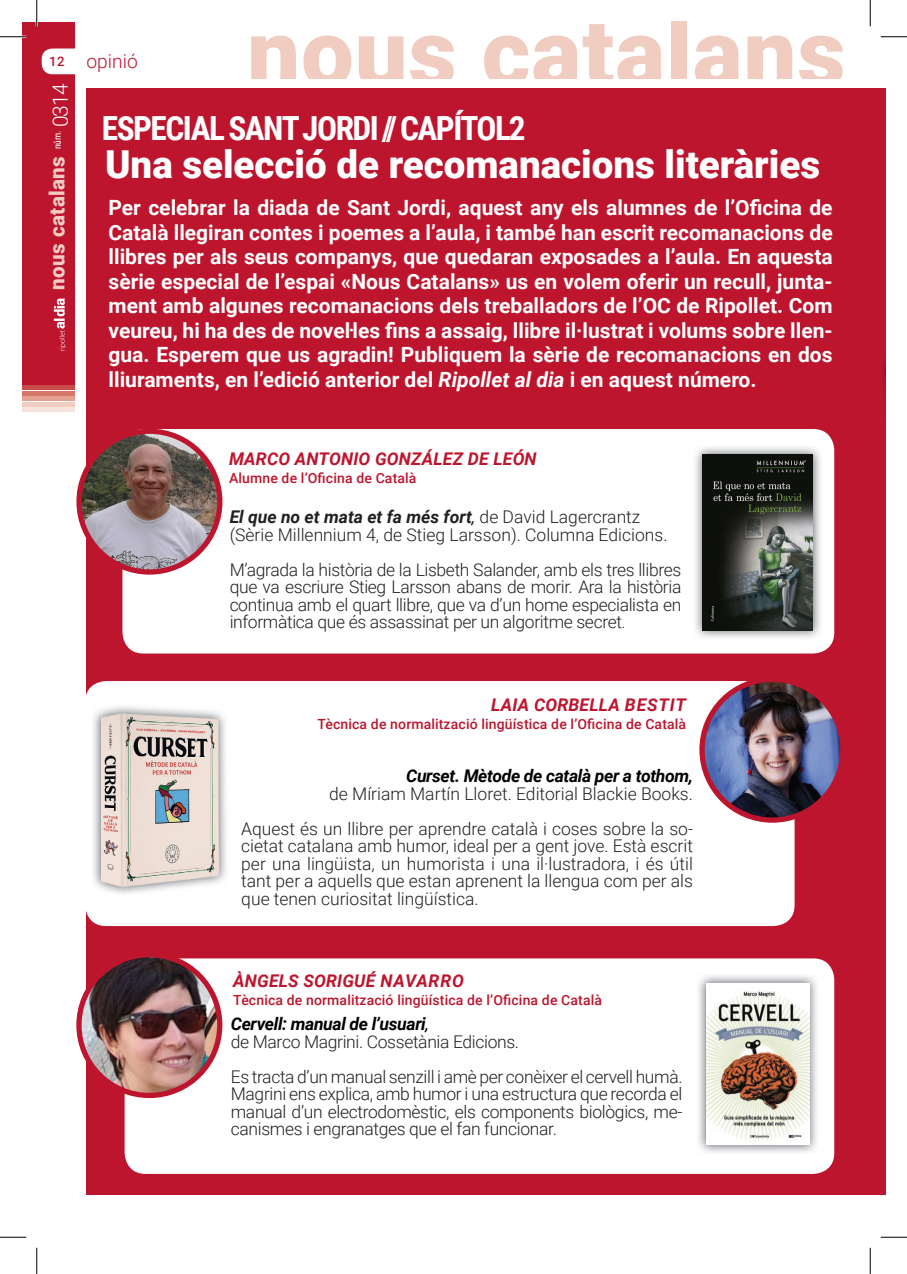
<style>
.page{position:relative;width:907px;height:1274px;background:#fff}
.page>*{position:absolute;margin:0;border:0;box-sizing:border-box;transform-origin:0 0}
.t1{font:900 93.8px "Roboto";letter-spacing:.01em;color:#f1ccc1}
.t2{font:900 38.5px "Roboto";color:#fff}
.t3{font:700 33.25px "Roboto Condensed";letter-spacing:-.045em;color:#fff}
.t4{font:700 21px/24.5px "Roboto";color:#fff;text-align:justify}
.t5{font:900 21px "Roboto";letter-spacing:.02em;color:#f1ccc1}
.t6{font:300 19.25px "Roboto";color:#bd152e}
.t7{font:300 17.5px/17.5px "Roboto";color:#231f20;text-align:justify}
.t8{font:italic 700 17.5px "Roboto";letter-spacing:.01em;color:#bd152e}
.t9{font:300 17.5px/17.5px "Roboto";letter-spacing:-.02em;color:#231f20}
.t10{font:italic 700 17.5px "Roboto";letter-spacing:-.02em;color:#000}
.t11{font:500 14px "Roboto";letter-spacing:.01em;color:#bd152e}
.t12{font:500 13.12px "Roboto";color:#bd152e}
.t13{font:9.62px "Roboto Condensed";color:#fff}
.s1{font-family:"Roboto";font-weight:300;font-size:21px}
.s2{font-style:italic}
.s3{font-weight:700;font-style:italic}
.s4{font-weight:400;font-style:italic}
.s5{font-size:14.88px}
.s6{font-weight:700;font-style:italic;color:#000}
.s7{font-weight:400;font-style:italic;color:#000}
</style>
<div class="page">
<div style="left:22px;top:22px;width:52px;height:363px;background:#bd152e"></div>
<div style="left:22px;top:385px;width:53px;height:5px;background:#c94c4a"></div>
<div style="left:22px;top:396px;width:53px;height:5px;background:#e39f90"></div>
<div style="left:22px;top:407px;width:53px;height:5px;background:#f6e3dd"></div>
<div style="left:22px;top:391px;width:53px;height:5px;background:#d57669"></div>
<div style="left:22px;top:402px;width:53px;height:5px;background:#f1ccc1"></div>
<div style="left:42px;top:49px;width:126px;height:25px;background:#fff;border-radius:10px"></div>
<svg style="left:54px;top:298px;width:12px;height:53px"></svg>
<div style="left:86px;top:88px;width:799px;height:1107px;background:#bd152e"></div>
<div style="left:122px;top:429px;width:712px;height:225px;background:#fff;border-radius:21px"></div>
<div style="left:125px;top:958px;width:709px;height:216px;background:#fff;border-radius:21px"></div>
<img style="left:79px;top:431px;width:141px;height:141px;border-radius:70px">
<div style="left:76px;top:429px;width:146px;height:146px;border:5px solid #bd152e;border-radius:50%"></div>
<img style="left:695px;top:447px;width:126px;height:191px">
<img style="left:702px;top:455px;width:111px;height:175px">
<img style="left:79px;top:955px;width:141px;height:140px;border-radius:50%">
<div style="left:76px;top:952px;width:146px;height:146px;border:5px solid #bd152e;border-radius:50%"></div>
<img style="left:698px;top:975px;width:119px;height:178px">
<img style="left:706px;top:983px;width:103px;height:162px">
<div style="left:85px;top:681px;width:709px;height:245px;background:#fff;border-radius:21px"></div>
<img style="left:702px;top:679px;width:141px;height:141px;border-radius:70px">
<div style="left:699px;top:677px;width:146px;height:146px;border:5px solid #bd152e;border-radius:50%"></div>
<img style="left:93px;top:710px;width:8px;height:178px">
<img style="left:101px;top:706px;width:125px;height:188px">
<img style="left:883px;top:362px;width:2px;height:23px">
<hr style="left:0;top:36px;width:26px;height:2px;background:#fff">
<hr style="left:36px;top:0;width:2px;height:26px;background:#fff">
<svg style="left:0;top:36px;width:26px;height:1px"></svg>
<svg style="left:881px;top:36px;width:26px;height:1px"></svg>
<svg style="left:0;top:1237px;width:26px;height:1px"></svg>
<svg style="left:881px;top:1237px;width:26px;height:1px"></svg>
<svg style="left:36px;top:0;width:1px;height:26px"></svg>
<svg style="left:36px;top:1248px;width:1px;height:26px"></svg>
<svg style="left:870px;top:0;width:1px;height:26px"></svg>
<svg style="left:870px;top:1248px;width:1px;height:26px"></svg>
<p class="t12" style="left:49px;top:52px;width:17px">12</p>
<p class="t13" style="left:51px;top:149px;width:67px;rotate:-90deg">núm. <span class="s1">0314</span></p>
<p class="t5" style="left:42px;top:290px;width:135px;rotate:-90deg">nous catalans</p>
<p class="t6" style="left:86px;top:47px;width:53px">opinió</p>
<h1 class="t1" style="left:247px;top:-13px;width:600px">nous catalans</h1>
<h3 class="t3" style="left:102px;top:105px;width:425px">ESPECIAL SANT JORDI // CAPÍTOL2</h3>
<h2 class="t2" style="left:105px;top:138px;width:716px">Una selecció de recomanacions literàries</h2>
<p class="t4" style="left:109px;top:195px;width:726px">Per celebrar la diada de Sant Jordi, aquest any els alumnes de l’Oficina de Català llegiran contes i poemes a l’aula, i també han escrit recomanacions de llibres per als seus companys, que quedaran exposades a l’aula. En aquesta sèrie especial de l’espai «Nous Catalans» us en volem oferir un recull, junta&shy;ment amb algunes recomanacions dels treballadors de l’OC de Ripollet. Com veureu, hi ha des de noveŀles fins a assaig, llibre il·lustrat i volums sobre llen&shy;gua. Esperem que us agradin! Publiquem la sèrie de recomanacions en dos lliuraments, en l’edició anterior del <span class="s2">Ripollet al dia</span> i en aquest número.</p>
<p class="t8" style="left:229px;top:447px;width:309px">MARCO ANTONIO GONZÁLEZ DE LEÓN</p>
<p class="t11" style="left:229px;top:468px;width:189px">Alumne de l’Oficina de Català</p>
<p class="t7" style="left:230px;top:508px;width:439px"><span class="s3">El que no et mata et fa més fort</span><span class="s4">,</span> de David Lagercrantz (Sèrie Millennium 4, de Stieg Larsson). Columna Edicions.</p>
<p class="t7" style="left:230px;top:560px;width:453px">M’agrada la història de la Lisbeth Salander, amb els tres llibres que va escriure Stieg Larsson abans de morir. Ara la història continua amb el quart llibre, que va d’un home especialista en informàtica que és assassinat per un algoritme secret<span class="s5">.</span></p>
<p class="t8" style="left:491px;top:693px;width:196px">LAIA CORBELLA BESTIT</p>
<p class="t11" style="left:317px;top:714px;width:370px">Tècnica de normalització lingüística de l’Oficina de Català</p>
<p class="t10" style="left:406px;top:764px;width:288px">Curset. Mètode de català per a tothom,</p>
<p class="t7" style="left:241px;top:775px;width:453px;line-height:35px;text-align:right">de Míriam Martín Lloret. Editorial Blackie Books.<br>Aquest és un llibre per aprendre català i coses sobre la so-</p>
<p class="t7" style="left:241px;top:836px;width:453px">cietat catalana amb humor, ideal per a gent jove. Està escrit per una lingüista, un humorista i una il·lustradora, i és útil tant per a aquells que estan aprenent la llengua com per als que tenen curiositat lingüística.</p>
<p class="t8" style="left:233px;top:969px;width:232px">ÀNGELS SORIGUÉ NAVARRO</p>
<p class="t11" style="left:233px;top:990px;width:370px">Tècnica de normalització lingüística de l’Oficina de Català</p>
<p class="t9" style="left:231px;top:1015px;width:290px"><span class="s6">Cervell: manual de l’usuari</span><span class="s7">,<br></span>de Marco Magrini. Cossetània Edicions.</p>
<p class="t7" style="left:231px;top:1067px;width:453px">Es tracta d’un manual senzill i amè per conèixer el cervell humà.<br>Magrini ens explica, amb humor i una estructura que recorda el manual d’un electrodomèstic, els components biològics, me&shy;canismes i engranatges que el fan funcionar.</p>
</div>
